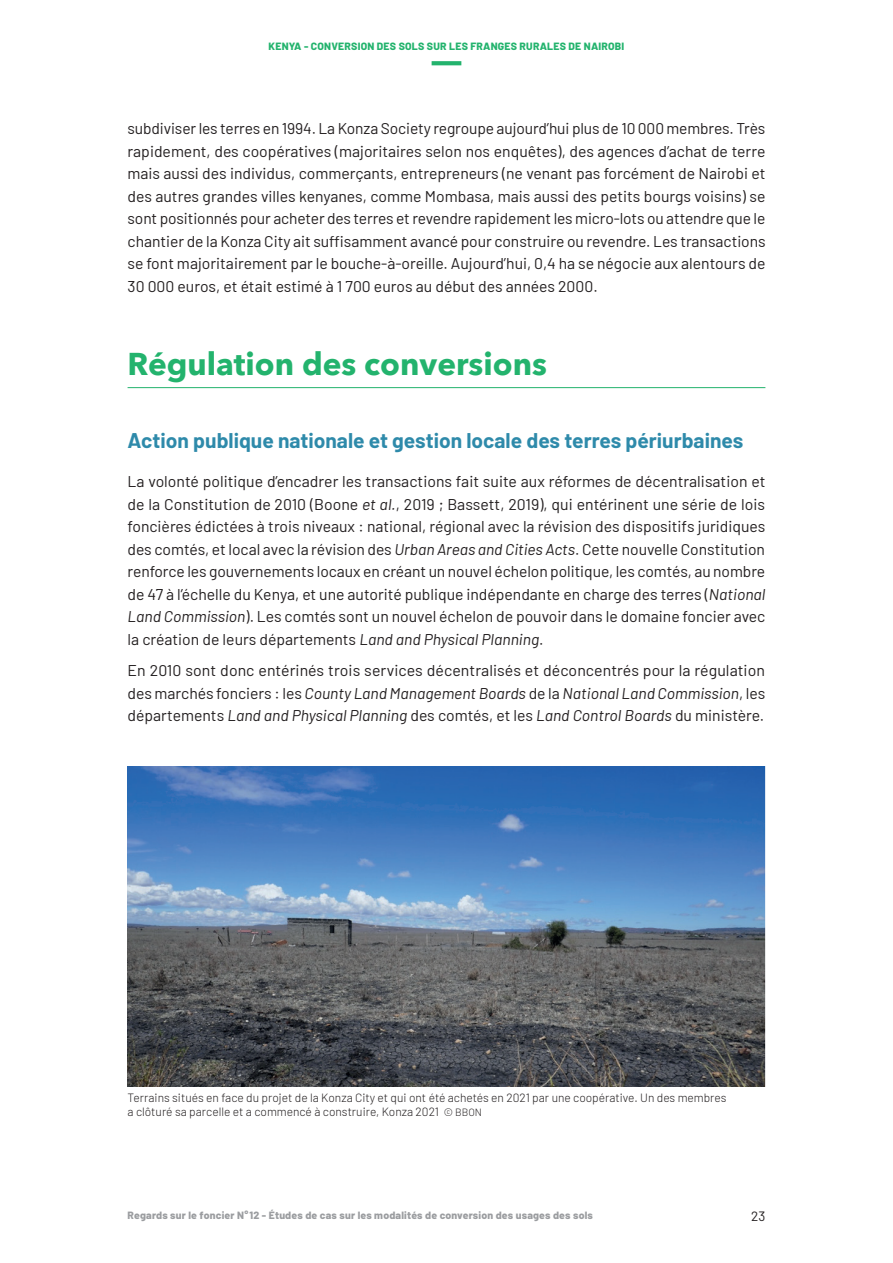
<style>
.page{position:relative;width:893px;height:1263px;background:#fff}
.page>*{position:absolute;margin:0;border:0;box-sizing:border-box;transform-origin:0 0}
.t1{font:700 31.5px "Avenir Next";color:#23b36d}
.t2{font:700 20.85px "Barlow";color:#2e8aaa}
.t3{font:15.6px/22.5px "Barlow";color:#231f20;text-align:justify}
.t4{font:13.5px "Barlow";color:#231f20}
.t5{font:300 12px/13.5px "Barlow";color:#231f20}
.t6{font:800 10.5px "Barlow";letter-spacing:.02em;color:#9b9da0}
.t7{font:800 10.5px "Barlow";letter-spacing:.02em;color:#23b36d}
.s1{font-style:italic}
.s2{font-size:10.5px}
</style>
<div class="page">
<svg style="left:432px;top:61px;width:29px;height:4px"></svg>
<img style="left:128px;top:766px;width:637px;height:320px">
<hr style="left:128px;top:387px;width:637px;height:1px;background:#23b36d">
<p class="t7" style="left:269px;top:38px;width:357px">KENYA - CONVERSION DES SOLS SUR LES FRANGES RURALES DE NAIROBI</p>
<p class="t3" style="left:128px;top:116px;width:640px">subdiviser les terres en 1994. La Konza Society regroupe aujourd’hui plus de 10 000 membres. Très rapidement, des coopératives (majoritaires selon nos enquêtes), des agences d’achat de terre mais aussi des individus, commerçants, entrepreneurs (ne venant pas forcément de Nairobi et des autres grandes villes kenyanes, comme Mombasa, mais aussi des petits bourgs voisins) se sont positionnés pour acheter des terres et revendre rapidement les micro-lots ou attendre que le chantier de la Konza City ait suffisamment avancé pour construire ou revendre. Les transactions se font majoritairement par le bouche-à-oreille. Aujourd’hui, 0,4 ha se négocie aux alentours de 30 000 euros, et était estimé à 1 700 euros au début des années 2000.</p>
<h1 class="t1" style="left:128px;top:336px;width:421px">Régulation des conversions</h1>
<h2 class="t2" style="left:128px;top:425px;width:617px">Action publique nationale et gestion locale des terres périurbaines</h2>
<p class="t3" style="left:128px;top:469px;width:639px">La volonté politique d’encadrer les transactions fait suite aux réformes de décentralisation et de la Constitution de 2010 (Boone <span class="s1">et al.</span>, 2019 ; Bassett, 2019), qui entérinent une série de lois foncières édictées à trois niveaux : national, régional avec la révision des dispositifs juridiques des comtés, et local avec la révision des <span class="s1">Urban Areas and Cities Acts</span>. Cette nouvelle Constitution renforce les gouvernements locaux en créant un nouvel échelon politique, les comtés, au nombre de 47 à l’échelle du Kenya, et une autorité publique indépendante en charge des terres (<span class="s1">National Land Commission</span>). Les comtés sont un nouvel échelon de pouvoir dans le domaine foncier avec la création de leurs départements <span class="s1">Land and Physical Planning</span>.</p>
<p class="t3" style="left:128px;top:658px;width:639px">En 2010 sont donc entérinés trois services décentralisés et déconcentrés pour la régulation des marchés fonciers : les <span class="s1">County Land Management Boards</span> de la <span class="s1">National Land Commission</span>, les départements <span class="s1">Land and Physical Planning</span> des comtés, et les <span class="s1">Land Control Boards</span> du ministère.</p>
<p class="t5" style="left:128px;top:1090px;width:600px">Terrains situés en face du projet de la Konza City et qui ont été achetés en 2021 par une coopérative. Un des membres a clôturé sa parcelle et a commencé à construire, Konza 2021 <span class="s2">© BBON</span></p>
<p class="t6" style="left:128px;top:1208px;width:467px">Regards sur le foncier N°12 - Études de cas sur les modalités de conversion des usages des sols</p>
<p class="t4" style="left:751px;top:1207px;width:16px">23</p>
</div>
